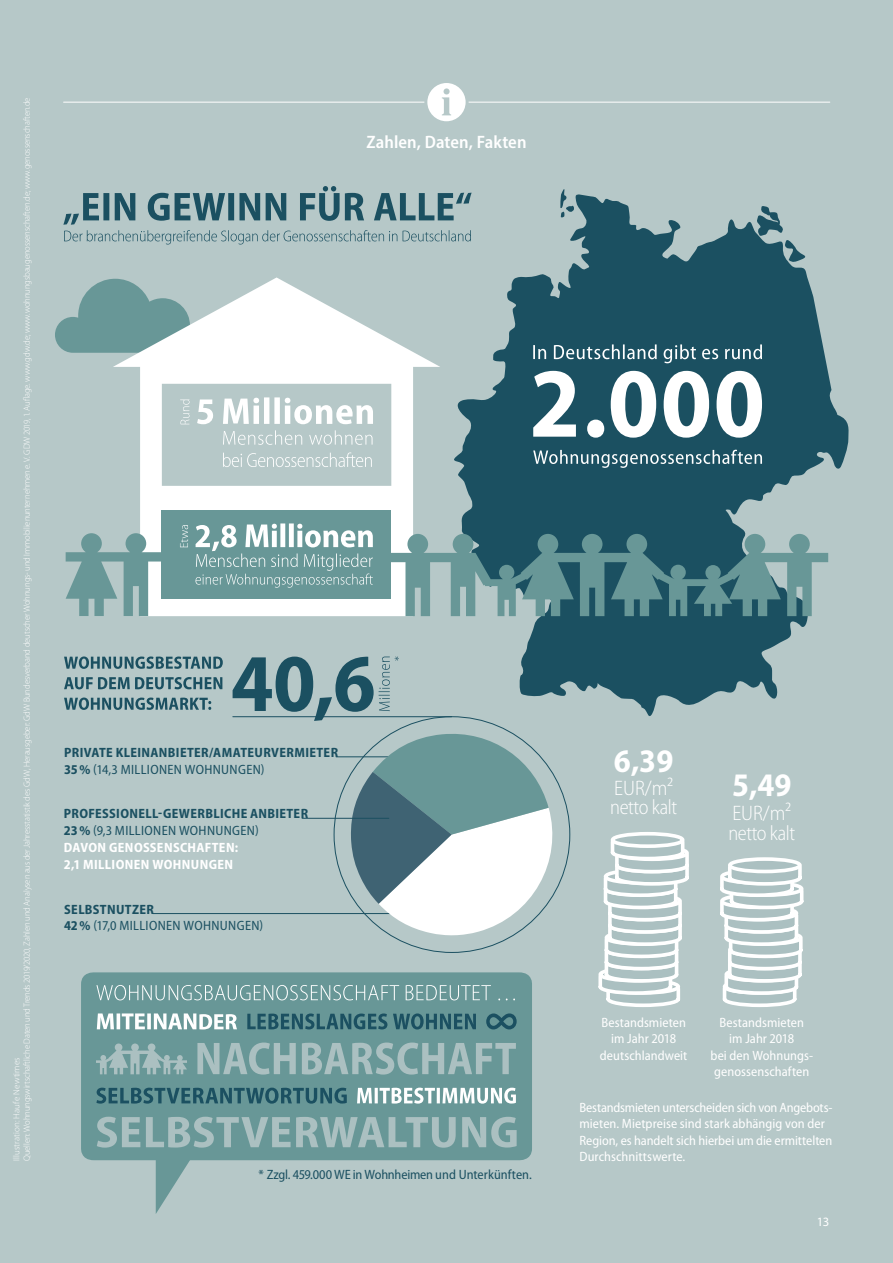
<style>
.page{position:relative;width:893px;height:1263px;background:#b6c8c8}
.page>*{position:absolute;margin:0;border:0;box-sizing:border-box;transform-origin:0 0}
.t1{font:700 semi-condensed 33px "Myriad Pro";color:#fff}
.t2{font:300 semi-condensed 21px/19.5px "Myriad Pro";letter-spacing:-.02em;color:#fff}
.t3{font:600 semi-condensed 18px "Myriad Pro";letter-spacing:.005em;color:#fff}
.t4{font:semi-condensed 13.5px/16.5px "Myriad Pro";color:#fff;text-align:center}
.t5{font:700 semi-condensed 13.5px/16.8px "Myriad Pro";letter-spacing:.03em;color:#fff}
.t6{font:700 semi-condensed 13.5px/16.5px "Myriad Pro";letter-spacing:.03em;color:#1b5061}
.t7{font:semi-condensed 13.5px "Myriad Pro";letter-spacing:.005em;color:#1b5061}
.t8{font:semi-condensed 13.5px/16.5px "Myriad Pro";letter-spacing:.025em;color:#1b5061}
.t9{font:12.75px "Myriad Pro";color:#fff}
.t10{font:300 9px/10.5px "Myriad Pro";letter-spacing:-.01em;color:#fff}
.s1{font-weight:400}
.s2{color:#1b5061}
.s3{font-weight:400;color:#1b5061}
.s4{font-weight:700}
</style>
<div class="page">
<hr style="left:233px;top:716px;width:219px;height:1px;background:#1b5061">
<svg style="left:55px;top:279px;width:58px;height:74px"></svg>
<hr style="left:64px;top:102px;width:766px;height:1px;background:#fff">
<div style="left:426px;top:81px;width:41px;height:42px;background:#fff;border-radius:50%"></div>
<div style="left:424px;top:80px;width:45px;height:44px;border:3px solid #b6c8c8;border-radius:50%"></div>
<svg style="left:442px;top:88px;width:9px;height:27px"></svg>
<svg style="left:449px;top:189px;width:400px;height:531px;fill:#1b5061"></svg>
<svg style="left:113px;top:277px;width:327px;height:339px"></svg>
<svg style="left:223px;top:452px;width:149px;height:15px"></svg>
<svg style="left:223px;top:430px;width:150px;height:15px"></svg>
<svg style="left:197px;top:399px;width:16px;height:25px"></svg>
<svg style="left:180px;top:399px;width:10px;height:25px"></svg>
<svg style="left:223px;top:397px;width:150px;height:27px"></svg>
<div style="left:162px;top:510px;width:229px;height:89px;background:#689797"></div>
<svg style="left:195px;top:523px;width:178px;height:65px"></svg>
<svg style="left:180px;top:525px;width:8px;height:22px"></svg>
<svg style="left:66px;top:533px;width:107px;height:83px"></svg>
<svg style="left:389px;top:534px;width:439px;height:82px"></svg>
<svg style="left:533px;top:450px;width:229px;height:18px;background:#4b7582"></svg>
<svg style="left:533px;top:371px;width:229px;height:67px;background:#89a4ad"></svg>
<svg style="left:533px;top:344px;width:229px;height:19px;background:#487380"></svg>
<div style="left:81px;top:972px;width:451px;height:189px;background:#689797"></div>
<svg style="left:97px;top:1013px;width:140px;height:16px;background:#b8cece"></svg>
<svg style="left:247px;top:1013px;width:229px;height:16px;background:#42737c"></svg>
<svg style="left:486px;top:1013px;width:31px;height:16px"></svg>
<svg style="left:357px;top:1087px;width:159px;height:17px;background:#b1c9c9"></svg>
<svg style="left:96px;top:1087px;width:251px;height:17px;background:#44767d"></svg>
<svg style="left:197px;top:1042px;width:319px;height:32px"></svg>
<svg style="left:96px;top:1043px;width:91px;height:31px"></svg>
<svg style="left:96px;top:985px;width:419px;height:15px;background:#82a9a9"></svg>
<svg style="left:97px;top:1117px;width:420px;height:97px"></svg>
<svg style="left:64px;top:697px;width:147px;height:13px"></svg>
<svg style="left:64px;top:677px;width:158px;height:12px"></svg>
<svg style="left:64px;top:656px;width:159px;height:13px"></svg>
<svg style="left:233px;top:656px;width:166px;height:65px"></svg>
<svg style="left:598px;top:834px;width:91px;height:173px"></svg>
<div style="left:611px;top:832px;width:73px;height:16px;border:4px solid #fff;border-radius:50%"></div>
<svg style="left:720px;top:859px;width:84px;height:148px"></svg>
<div style="left:728px;top:857px;width:74px;height:16px;border:4px solid #fff;border-radius:50%"></div>
<hr style="left:336px;top:756px;width:116px;height:1px;background:#1b5061">
<hr style="left:153px;top:913px;width:299px;height:1px;background:#1b5061">
<svg style="left:350px;top:730px;width:213px;height:206px"></svg>
<hr style="left:302px;top:818px;width:87px;height:1px;background:#1b5061">
<svg style="left:63px;top:186px;width:409px;height:58px"></svg>
<p class="t10" style="left:11px;top:1161px;width:1065px;rotate:-90deg">Illustration: Haufe Newtimes<br>Quellen: Wohnungswirtschaftliche Daten und Trends 2019/2020, Zahlen und Analysen aus der Jahresstatistik des GdW, Herausgeber: GdW Bundesverband deutscher Wohnungs- und Immobilienunternehmen e. V. GDW 2019, 1. Auflage. www.gdw.de; www.wohnungsbaugenossenschaften.de; www.genossenschaften.de</p>
<h3 class="t3" style="left:366px;top:130px;width:162px">Zahlen, Daten, Fakten</h3>
<h3 class="t6" style="left:64px;top:744px;width:276px">PRIVATE KLEINANBIETER/AMATEURVERMIETER<br>35% <span class="s1">(14,3 MILLIONEN WOHNUNGEN)</span></h3>
<h3 class="t5" style="left:64px;top:805px;width:246px"><span class="s2">PROFESSIONELL-GEWERBLICHE ANBIETER<br>23%</span> <span class="s3">(9,3 MILLIONEN WOHNUNGEN)<br></span>DAVON GENOSSENSCHAFTEN:<br>2,1 MILLIONEN WOHNUNGEN</h3>
<h3 class="t8" style="left:64px;top:901px;width:201px"><span class="s4">SELBSTNUTZER<br>42%</span> (17,0 MILLIONEN WOHNUNGEN)</h3>
<h3 class="t7" style="left:259px;top:1166px;width:275px">* Zzgl. 459.000 WE in Wohnheimen und Unterkünften.</h3>
<h1 class="t1" style="left:614px;top:740px;width:61px">6,39</h1>
<h2 class="t2" style="left:610px;top:778px;width:68px">EUR/m² netto kalt</h2>
<h1 class="t1" style="left:732px;top:764px;width:61px">5,49</h1>
<h2 class="t2" style="left:728px;top:803px;width:68px">EUR/m² netto kalt</h2>
<h3 class="t4" style="left:710px;top:1014px;width:104px">Bestandsmieten<br>im Jahr 2018<br>bei den Wohnungs&shy;genossenschaften</h3>
<h3 class="t4" style="left:579px;top:1099px;width:254px;text-align:left">Bestandsmieten unterscheiden sich von Angebots&shy;mieten. Mietpreise sind stark abhängig von der Region, es handelt sich hierbei um die ermittelten Durchschnittswerte.</h3>
<h3 class="t4" style="left:600px;top:1014px;width:89px">Bestandsmieten im Jahr 2018 deutschlandweit</h3>
<h3 class="t9" style="left:817px;top:1214px;width:14px">13</h3>
</div>
